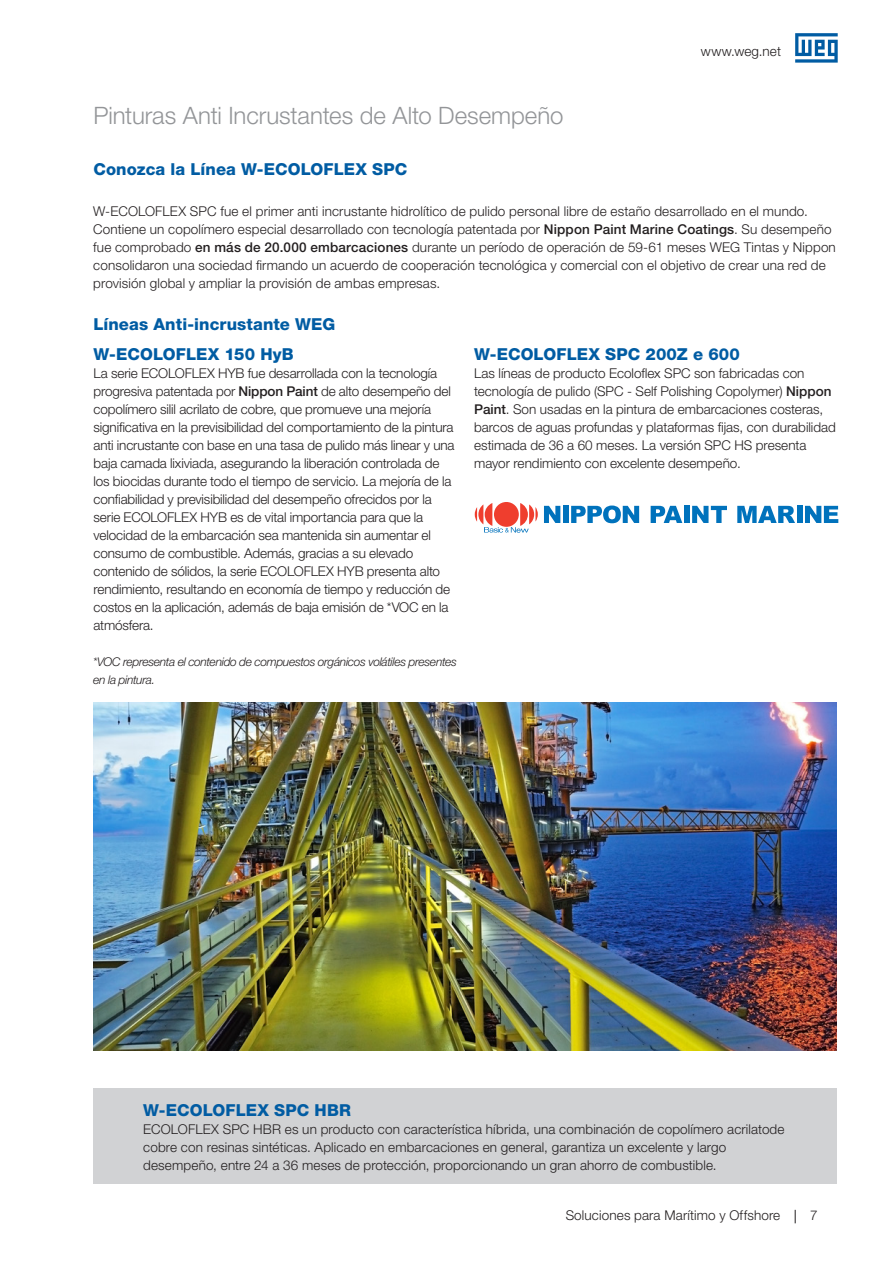
<style>
.page{position:relative;width:893px;height:1263px;background:#fff}
.page>*{position:absolute;margin:0;border:0;box-sizing:border-box;transform-origin:0 0}
._09___Copy_BLACK_HN4{font:300 24px "Helvetica Neue LT Pro";letter-spacing:-.005em;color:#939598}
._09___Copy_BLACK_HN4-2{font:800 16.5px "Helvetica Neue LT Pro";letter-spacing:.005em;color:#015ca3}
._07___Introduction_H{font:800 16.5px "Helvetica Neue LT Pro";letter-spacing:.005em;color:#015ca3}
._07___Introduction_H-2{font:300 13.5px/18px "Helvetica Neue LT Pro";color:#231f20}
._07___Introduction_H-3{font:italic 300 12px "Helvetica Neue LT Pro";letter-spacing:-.025em;color:#231f20}
.s1{font-weight:500}
</style>
<div class="page">
<svg style="left:795px;top:33px;width:43px;height:30px"></svg>
<svg style="left:795px;top:1210px;width:1px;height:13px"></svg>
<img style="left:94px;top:702px;width:743px;height:348px">
<svg style="left:544px;top:506px;width:16px;height:17px"></svg>
<div style="left:563px;top:506px;width:5px;height:17px;background:#0072bc"></div>
<svg style="left:571px;top:505px;width:68px;height:18px"></svg>
<svg style="left:651px;top:506px;width:31px;height:17px"></svg>
<div style="left:684px;top:506px;width:5px;height:17px;background:#0072bc"></div>
<svg style="left:692px;top:506px;width:35px;height:17px"></svg>
<svg style="left:737px;top:506px;width:58px;height:17px"></svg>
<div style="left:797px;top:506px;width:5px;height:17px;background:#0072bc"></div>
<svg style="left:805px;top:506px;width:33px;height:17px"></svg>
<svg style="left:475px;top:503px;width:63px;height:30px"></svg>
<div style="left:93px;top:1089px;width:744px;height:95px;background:#d1d2d4"></div>
<p class="_09___Copy_BLACK_HN4" style="left:94px;top:101px;width:472px">Pinturas Anti Incrustantes de Alto Desempeño</p>
<p class="_09___Copy_BLACK_HN4-2" style="left:94px;top:159px;width:315px">Conozca la Línea W-ECOLOFLEX SPC</p>
<p class="_07___Introduction_H-2" style="left:701px;top:42px;width:82px">www.weg.net</p>
<p class="_07___Introduction_H-2" style="left:93px;top:202px;width:716px">W-ECOLOFLEX SPC fue el primer anti incrustante hidrolítico de pulido personal libre de estaño desarrollado en el mundo.</p>
<p class="_07___Introduction_H-2" style="left:93px;top:220px;width:740px">Contiene un copolímero especial desarrollado con tecnología patentada por <span class="s1">Nippon Paint Marine Coatings</span>. Su desempeño</p>
<p class="_07___Introduction_H-2" style="left:93px;top:238px;width:744px">fue comprobado <span class="s1">en más de 20.000 embarcaciones</span> durante un período de operación de 59-61 meses WEG Tintas y Nippon</p>
<p class="_07___Introduction_H-2" style="left:93px;top:256px;width:734px">consolidaron una sociedad firmando un acuerdo de cooperación tecnológica y comercial con el objetivo de crear una red de</p>
<p class="_07___Introduction_H-2" style="left:93px;top:274px;width:349px">provisión global y ampliar la provisión de ambas empresas.</p>
<p class="_09___Copy_BLACK_HN4-2" style="left:94px;top:314px;width:243px">Líneas Anti-incrustante WEG</p>
<p class="_09___Copy_BLACK_HN4-2" style="left:94px;top:344px;width:202px">W-ECOLOFLEX 150 HyB</p>
<p class="_07___Introduction_H-2" style="left:94px;top:364px;width:345px">La serie ECOLOFLEX HYB fue desarrollada con la tecnología</p>
<p class="_07___Introduction_H-2" style="left:94px;top:382px;width:359px">progresiva patentada por <span class="s1">Nippon Paint</span> de alto desempeño del</p>
<p class="_07___Introduction_H-2" style="left:94px;top:400px;width:339px">copolímero silil acrilato de cobre, que promueve una mejoría</p>
<p class="_07___Introduction_H-2" style="left:94px;top:418px;width:361px">significativa en la previsibilidad del comportamiento de la pintura</p>
<p class="_07___Introduction_H-2" style="left:94px;top:436px;width:363px">anti incrustante con base en una tasa de pulido más linear y una</p>
<p class="_07___Introduction_H-2" style="left:94px;top:454px;width:359px">baja camada lixiviada, asegurando la liberación controlada de los biocidas durante todo el tiempo de servicio. La mejoría de la</p>
<p class="_07___Introduction_H-2" style="left:94px;top:490px;width:358px">confiabilidad y previsibilidad del desempeño ofrecidos por la serie ECOLOFLEX HYB es de vital importancia para que la velocidad de la embarcación sea mantenida sin aumentar el consumo de combustible. Además, gracias a su elevado contenido de sólidos, la serie ECOLOFLEX HYB presenta alto rendimiento, resultando en economía de tiempo y reducción de costos en la aplicación, además de baja emisión de *VOC en la atmósfera.</p>
<p class="_07___Introduction_H-3" style="left:93px;top:654px;width:365px">*VOC representa el contenido de compuestos orgánicos volátiles presentes</p>
<p class="_07___Introduction_H-3" style="left:93px;top:672px;width:63px">en la pintura.</p>
<p class="_09___Copy_BLACK_HN4-2" style="left:474px;top:344px;width:267px">W-ECOLOFLEX SPC 200Z e 600</p>
<p class="_07___Introduction_H-2" style="left:474px;top:364px;width:332px">Las líneas de producto Ecoloflex SPC son fabricadas con</p>
<p class="_07___Introduction_H-2" style="left:474px;top:382px;width:359px">tecnología de pulido (SPC - Self Polishing Copolymer) <span class="s1">Nippon</span></p>
<p class="_07___Introduction_H-2" style="left:474px;top:400px;width:351px"><span class="s1">Paint</span>. Son usadas en la pintura de embarcaciones costeras,</p>
<p class="_07___Introduction_H-2" style="left:474px;top:418px;width:363px">barcos de aguas profundas y plataformas fijas, con durabilidad</p>
<p class="_07___Introduction_H-2" style="left:474px;top:436px;width:334px">estimada de 36 a 60 meses. La versión SPC HS presenta</p>
<p class="_07___Introduction_H-2" style="left:474px;top:454px;width:268px">mayor rendimiento con excelente desempeño.</p>
<p class="_07___Introduction_H" style="left:143px;top:1100px;width:209px">W-ECOLOFLEX SPC HBR</p>
<p class="_07___Introduction_H-2" style="left:143px;top:1120px;width:643px">ECOLOFLEX SPC HBR es un producto con característica híbrida, una combinación de copolímero acrilatode cobre con resinas sintéticas. Aplicado en embarcaciones en general, garantiza un excelente y largo desempeño, entre 24 a 36 meses de protección, proporcionando un gran ahorro de combustible.</p>
<p class="_07___Introduction_H-2" style="left:566px;top:1206px;width:216px">Soluciones para Marítimo y Offshore</p>
<p class="_07___Introduction_H-2" style="left:810px;top:1206px;width:9px">7</p>
</div>
